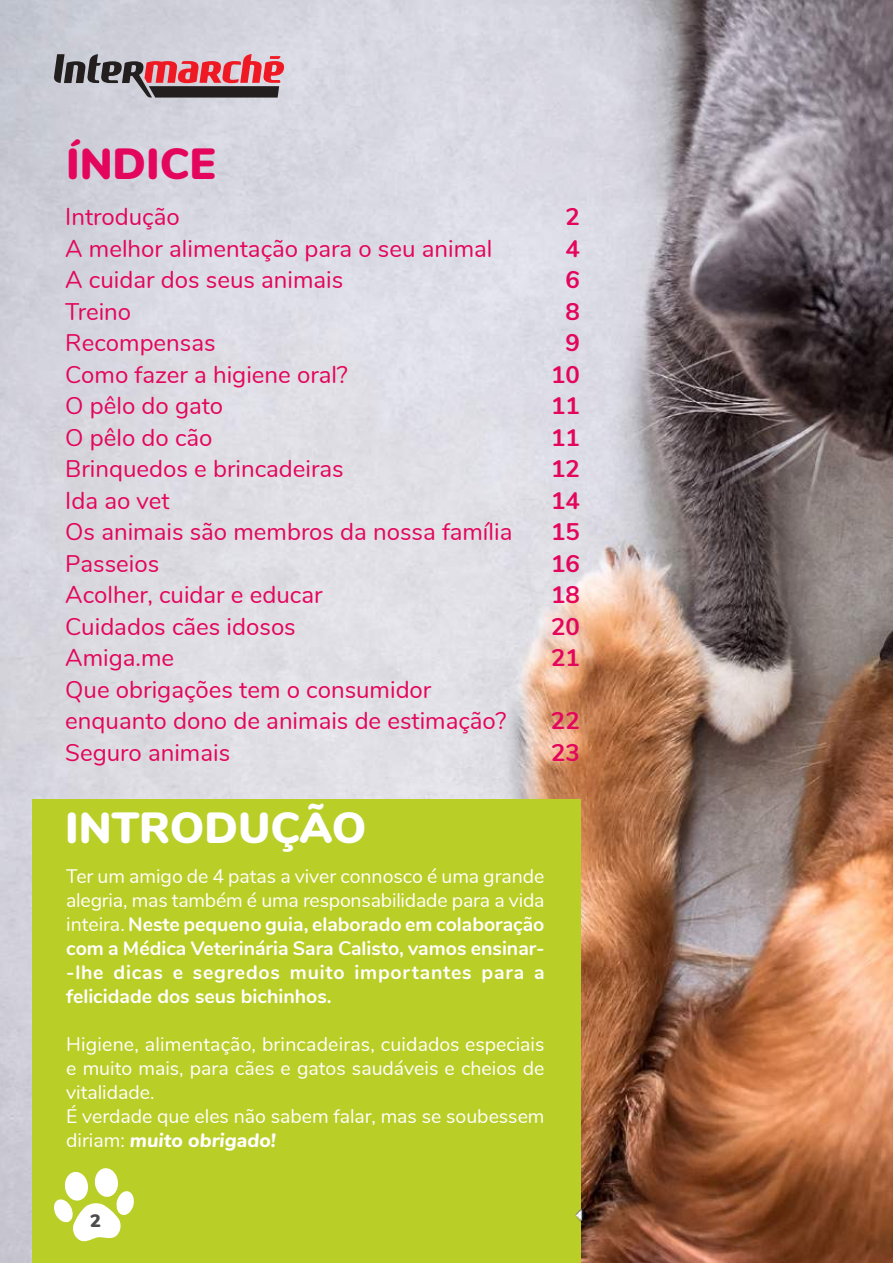
<style>
.page{position:relative;width:893px;height:1263px;background:#fff}
.page>*{position:absolute;margin:0;border:0;box-sizing:border-box;transform-origin:0 0}
.t1{font:900 43.5px "Nunito";color:#fff}
.t2{font:900 43.5px "Nunito";color:#e3065c}
.t3{font:24px/31.5px "Nunito";color:#e3065c}
.t4{font:700 24px "Nunito";color:#e3065c}
.t5{font:700 19.5px/24px "Nunito";color:#fff;text-align:justify}
.t6{font:19.5px/24px "Nunito";color:#fff}
.t7{font:900 18px "Nunito";color:#4e4b4c}
.s1{font-weight:400}
.s2{font-weight:800;font-style:italic}
</style>
<div class="page">
<img style="left:0;top:0;width:893px;height:1263px">
<div style="left:32px;top:799px;width:548px;height:464px;background:#b9ce26"></div>
<svg style="left:54px;top:1168px;width:80px;height:74px"></svg>
<svg style="left:54px;top:54px;width:231px;height:44px;background:#a57a81"></svg>
<img style="left:575px;top:1172px;width:48px;height:83px">
<h1 class="t2" style="left:66px;top:132px;width:151px">ÍNDICE</h1>
<p class="t3" style="left:65px;top:200px;width:116px">Introdução</p>
<p class="t4" style="left:565px;top:199px;width:16px">2</p>
<p class="t3" style="left:65px;top:231px;width:429px">A melhor alimentação para o seu animal</p>
<p class="t4" style="left:565px;top:231px;width:16px">4</p>
<p class="t3" style="left:65px;top:263px;width:280px">A cuidar dos seus animais</p>
<p class="t4" style="left:565px;top:262px;width:16px">6</p>
<p class="t3" style="left:65px;top:294px;width:67px">Treino</p>
<p class="t4" style="left:565px;top:294px;width:16px">8</p>
<p class="t3" style="left:65px;top:326px;width:152px">Recompensas</p>
<p class="t4" style="left:565px;top:325px;width:16px">9</p>
<p class="t3" style="left:65px;top:357px;width:284px">Como fazer a higiene oral?</p>
<p class="t4" style="left:551px;top:357px;width:30px">10</p>
<p class="t3" style="left:65px;top:389px;width:159px">O pêlo do gato</p>
<p class="t4" style="left:551px;top:388px;width:30px">11</p>
<p class="t3" style="left:65px;top:420px;width:149px">O pêlo do cão</p>
<p class="t4" style="left:551px;top:419px;width:30px">11</p>
<p class="t3" style="left:65px;top:452px;width:280px">Brinquedos e brincadeiras</p>
<p class="t4" style="left:551px;top:451px;width:30px">12</p>
<p class="t3" style="left:65px;top:483px;width:106px">Ida ao vet</p>
<p class="t4" style="left:551px;top:482px;width:30px">14</p>
<p class="t3" style="left:65px;top:515px;width:449px">Os animais são membros da nossa família</p>
<p class="t4" style="left:551px;top:514px;width:30px">15</p>
<p class="t3" style="left:65px;top:546px;width:96px">Passeios</p>
<p class="t4" style="left:551px;top:545px;width:30px">16</p>
<p class="t3" style="left:65px;top:578px;width:259px">Acolher, cuidar e educar</p>
<p class="t4" style="left:551px;top:577px;width:30px">18</p>
<p class="t3" style="left:65px;top:609px;width:232px">Cuidados cães idosos</p>
<p class="t4" style="left:551px;top:608px;width:30px">20</p>
<p class="t3" style="left:65px;top:641px;width:110px">amiga.me</p>
<p class="t4" style="left:551px;top:640px;width:30px">21</p>
<p class="t3" style="left:65px;top:672px;width:443px">Que obrigações tem o consumidor enquanto dono de animais de estimação?</p>
<p class="t4" style="left:551px;top:703px;width:30px">22</p>
<p class="t3" style="left:65px;top:735px;width:166px">Seguro animais</p>
<p class="t4" style="left:551px;top:734px;width:30px">23</p>
<h1 class="t1" style="left:65px;top:796px;width:303px">INTRODUÇÃO</h1>
<p class="t5" style="left:66px;top:863px;width:480px"><span class="s1">Ter um amigo de 4 patas a viver connosco é uma grande alegria, mas também é uma responsabilidade para a vida inteira.</span> Neste pequeno guia, elaborado em colaboração com a Médica Veterinária Sara Calisto, vamos ensinar--lhe dicas e segredos muito importantes para a felicidade dos seus bichinhos.</p>
<p class="t6" style="left:66px;top:1031px;width:480px">Higiene, alimentação, brincadeiras, cuidados especiais e muito mais, para cães e gatos saudáveis e cheios de vitalidade.<br>É verdade que eles não sabem falar, mas se soubessem diriam: <span class="s2">muito obrigado!</span></p>
<p class="t7" style="left:90px;top:1207px;width:12px">2</p>
</div>
